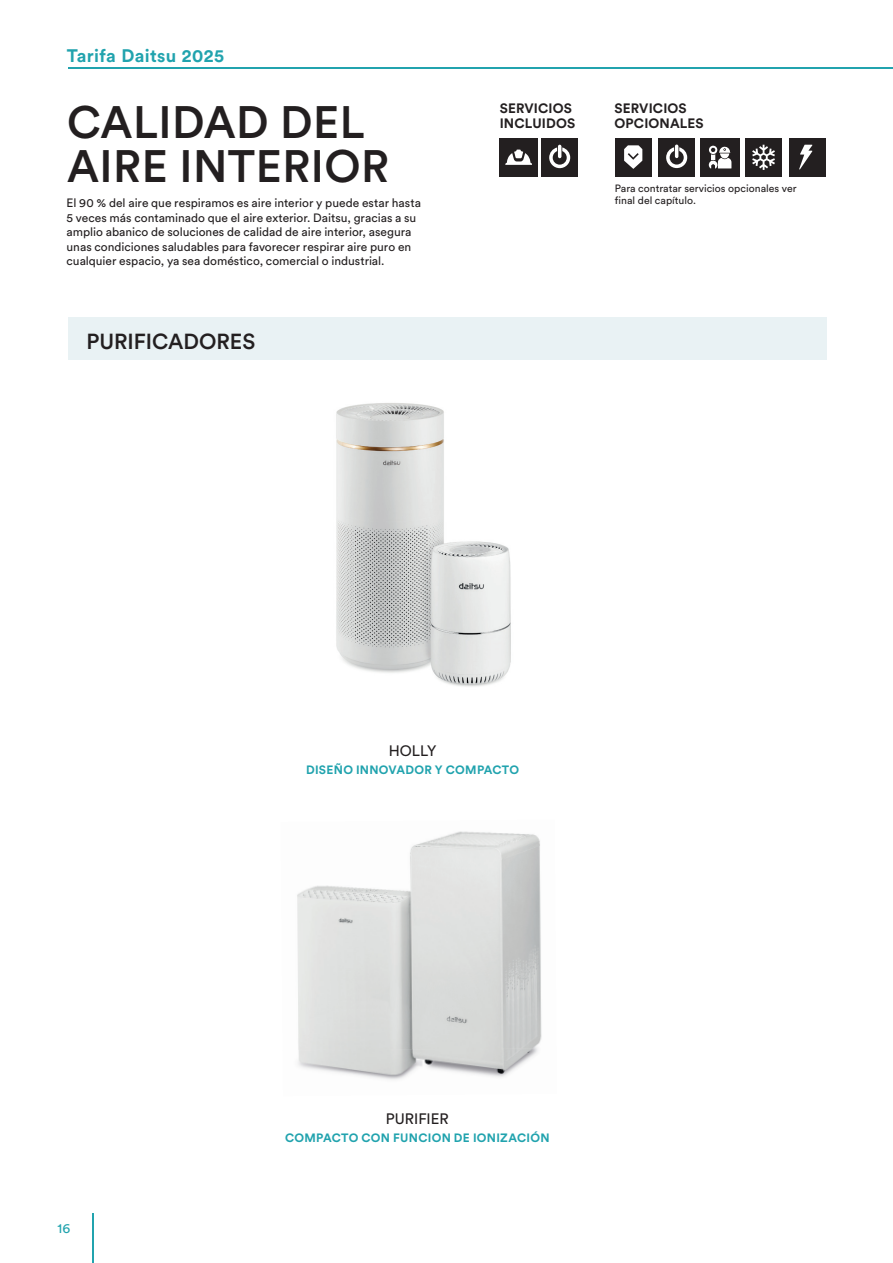
<style>
.page{position:relative;width:893px;height:1263px;background:#fff}
.page>*{position:absolute;margin:0;border:0;box-sizing:border-box;transform-origin:0 0}
.t1{font:500 45px/43.5px "Circular Std";letter-spacing:.01em;color:#231f20}
.t2{font:500 21.6px "Circular Std";color:#231f20}
.t3{font:700 18px "Circular Std";letter-spacing:.02em;color:#21a3ae}
.t4{font:15px "Circular Std";color:#231f20}
.t5{font:700 13.5px/15px "Circular Std";letter-spacing:.01em;color:#231f20}
.t6{font:13.5px "Circular Std";color:#21a3ae}
.t7{font:12px/14.4px "Circular Std";color:#231f20}
.t8{font:700 12px "Circular Std";letter-spacing:.025em;color:#21a3ae}
.t9{font:10.5px/12px "Circular Std";color:#231f20}
</style>
<div class="page">
<hr style="left:68px;top:67px;width:825px;height:1px;background:#21a3ae">
<hr style="left:92px;top:1213px;width:2px;height:50px;background:#21a3ae">
<img style="left:297px;top:831px;width:245px;height:217px">
<img style="left:298px;top:1048px;width:240px;height:32px">
<img style="left:336px;top:403px;width:175px;height:284px">
<div style="left:68px;top:317px;width:758px;height:43px;background:#e9f2f4"></div>
<div style="left:541px;top:138px;width:37px;height:38px;background:#231f20"></div>
<svg style="left:549px;top:145px;width:21px;height:23px"></svg>
<div style="left:500px;top:138px;width:38px;height:38px;background:#231f20"></div>
<svg style="left:505px;top:150px;width:27px;height:15px"></svg>
<div style="left:700px;top:138px;width:40px;height:38px;background:#231f20"></div>
<svg style="left:708px;top:146px;width:23px;height:23px"></svg>
<div style="left:615px;top:138px;width:37px;height:38px;background:#231f20"></div>
<svg style="left:624px;top:145px;width:18px;height:24px"></svg>
<div style="left:658px;top:138px;width:37px;height:38px;background:#231f20"></div>
<svg style="left:666px;top:144px;width:21px;height:24px"></svg>
<div style="left:745px;top:138px;width:37px;height:38px;background:#231f20"></div>
<svg style="left:752px;top:145px;width:23px;height:25px"></svg>
<div style="left:789px;top:138px;width:36px;height:38px;background:#231f20"></div>
<svg style="left:799px;top:145px;width:13px;height:25px"></svg>
<h3 class="t3" style="left:67px;top:44px;width:159px">Tarifa Daitsu 2025</h3>
<h1 class="t1" style="left:67px;top:100px;width:323px">CALIDAD DEL<br>AIRE INTERIOR</h1>
<p class="t7" style="left:67px;top:196px;width:356px">El 90 % del aire que respiramos es aire interior y puede estar hasta 5 veces más contaminado que el aire exterior. Daitsu, gracias a su amplio abanico de soluciones de calidad de aire interior, asegura unas condiciones saludables para favorecer respirar aire puro en cualquier espacio, ya sea doméstico, comercial o industrial.</p>
<h2 class="t2" style="left:86px;top:328px;width:170px">PURIFICADORES</h2>
<p class="t5" style="left:500px;top:100px;width:77px">SERVICIOS<br>INCLUIDOS</p>
<p class="t5" style="left:614px;top:100px;width:91px">SERVICIOS<br>OPCIONALES</p>
<p class="t9" style="left:615px;top:183px;width:183px">Para contratar servicios opcionales ver final del capítulo.</p>
<p class="t4" style="left:389px;top:741px;width:49px">HOLLY</p>
<p class="t8" style="left:306px;top:762px;width:215px">DISEÑO INNOVADOR Y COMPACTO</p>
<p class="t6" style="left:57px;top:1220px;width:14px">16</p>
<p class="t4" style="left:386px;top:1109px;width:64px">PURIFIER</p>
<p class="t8" style="left:285px;top:1130px;width:266px">COMPACTO CON FUNCION DE IONIZACIÓN</p>
</div>
